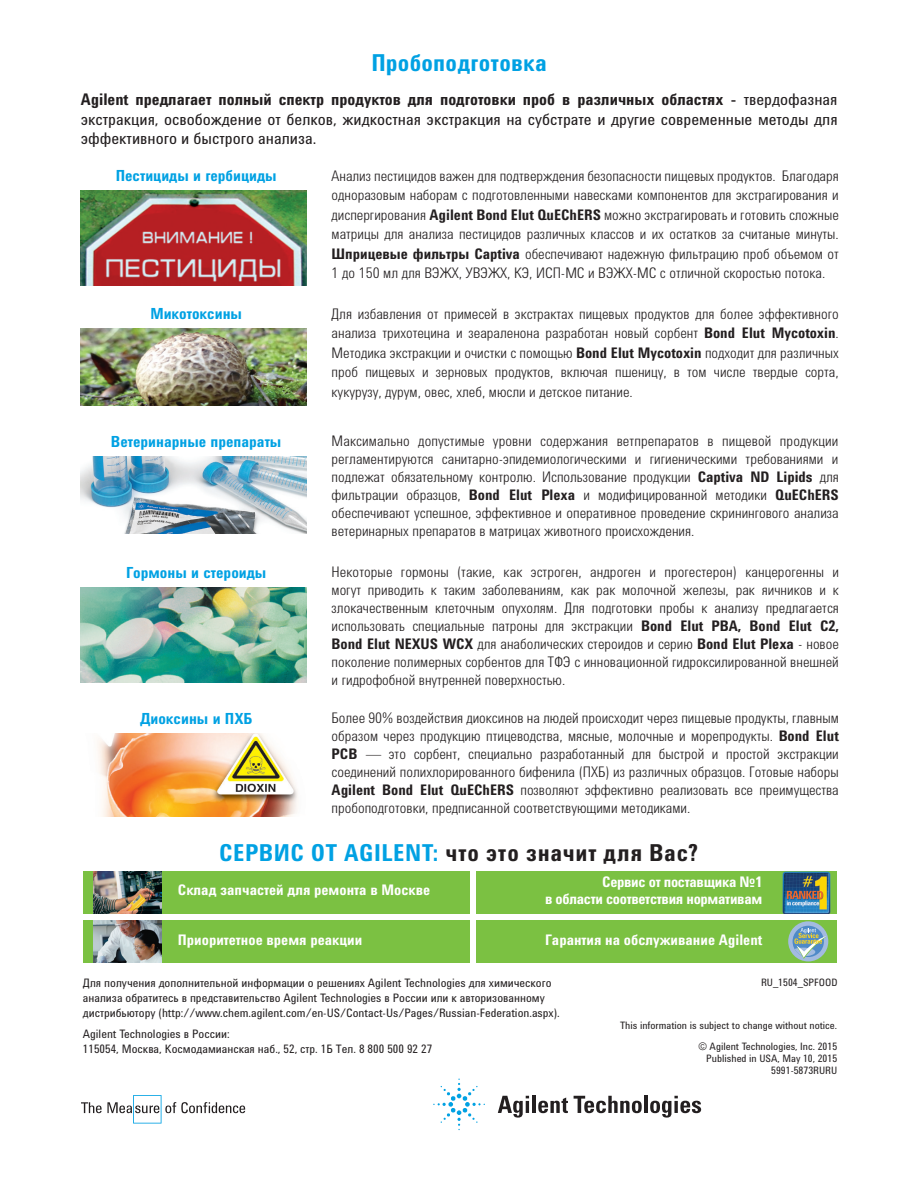
<style>
.page{position:relative;width:918px;height:1188px;background:#fff}
.page>*{position:absolute;margin:0;border:0;box-sizing:border-box;transform-origin:0 0}
.t1{font:700 24px "Agilent Condensed CFF";letter-spacing:.025em;color:#231f20}
.t2{font:700 24px "Agilent Condensed CFF";letter-spacing:.01em;color:#00a1e3}
.t3{font:16.5px/19.5px "Agilent Condensed CFF";color:#231f20;text-align:justify}
.t4{font:700 15.75px "Agilent Condensed CFF";color:#00a1e3}
.t5{font:300 15px/18px "Agilent Condensed CFF";color:#231f20;text-align:justify}
.t6{font:700 15px "Agilent Condensed CFF";color:#fff}
.t7{font:700 15px/16.5px "Agilent Condensed CFF";letter-spacing:-.02em;color:#fff;text-align:right}
.t8{font:12px/15px "Agilent Condensed CFF";color:#231f20}
.t9{font:10.5px/20.5px "Agilent Condensed CFF";color:#231f20;text-align:right}
.s1{font-weight:700}
.s2{color:#00a1e3}
</style>
<div class="page">
<svg style="left:81px;top:1095px;width:164px;height:29px"></svg>
<svg style="left:498px;top:1096px;width:31px;height:22px"></svg>
<hr style="left:532px;top:1096px;width:4px;height:17px;background:#231f20">
<svg style="left:538px;top:1098px;width:30px;height:15px"></svg>
<svg style="left:574px;top:1096px;width:68px;height:17px"></svg>
<hr style="left:644px;top:1096px;width:4px;height:17px;background:#231f20">
<svg style="left:650px;top:1096px;width:51px;height:22px"></svg>
<svg style="left:433px;top:1079px;width:52px;height:51px"></svg>
<div style="left:83px;top:920px;width:387px;height:43px;background:#7bc142"></div>
<div style="left:83px;top:871px;width:387px;height:43px;background:#7bc142"></div>
<div style="left:476px;top:920px;width:361px;height:43px;background:#7bc142"></div>
<div style="left:476px;top:871px;width:361px;height:43px;background:#7bc142"></div>
<img style="left:94px;top:871px;width:68px;height:43px">
<img style="left:94px;top:920px;width:68px;height:43px">
<svg style="left:830px;top:873px;width:1px;height:40px"></svg>
<img style="left:782px;top:871px;width:48px;height:43px">
<svg style="left:788px;top:921px;width:40px;height:40px"></svg>
<div style="left:793px;top:926px;width:31px;height:31px;background:#4f8ac8;border-radius:50%"></div>
<svg style="left:793px;top:928px;width:33px;height:31px"></svg>
<img style="left:81px;top:191px;width:225px;height:95px">
<img style="left:81px;top:329px;width:225px;height:77px">
<img style="left:81px;top:457px;width:225px;height:77px">
<img style="left:81px;top:587px;width:225px;height:95px">
<img style="left:97px;top:733px;width:201px;height:83px">
<h1 class="t2" style="left:371px;top:44px;width:177px">Пробоподготовка</h1>
<p class="t3" style="left:81px;top:89px;width:758px"><span class="s1">Agilent предлагает полный спектр продуктов для подготовки проб в различных областях -</span> твердофазная экстракция, освобождение от белков, жидкостная экстракция на субстрате и другие современные методы для эффективного и быстрого анализа.</p>
<p class="t4" style="left:116px;top:164px;width:162px">Пестициды и гербициды</p>
<p class="t4" style="left:150px;top:302px;width:93px">Микотоксины</p>
<p class="t4" style="left:111px;top:430px;width:172px">Ветеринарные препараты</p>
<p class="t4" style="left:126px;top:561px;width:142px">Гормоны и стероиды</p>
<p class="t4" style="left:140px;top:706px;width:114px">Диоксины и ПХБ</p>
<p class="t5" style="left:332px;top:164px;width:509px;line-height:19.5px">Анализ пестицидов важен для подтверждения безопасности пищевых продуктов. Благодаря одноразовым наборам с подготовленными навесками компонентов для экстрагирования и диспергирования <span class="s1">Agilent Bond Elut QuEChERS</span> можно экстрагировать и готовить сложные матрицы для анализа пестицидов различных классов и их остатков за считаные минуты.<br><span class="s1">Шприцевые фильтры Captiva</span> обеспечивают надежную фильтрацию проб объемом от 1 до 150 мл для ВЭЖХ, УВЭЖХ, КЭ, ИСП-МС и ВЭЖХ-МС с отличной скоростью потока.</p>
<p class="t5" style="left:332px;top:303px;width:509px;line-height:19.5px">Для избавления от примесей в экстрактах пищевых продуктов для более эффективного анализа трихотецина и зеараленона разработан новый сорбент <span class="s1">Bond Elut Mycotoxin</span>.<br>Методика экстракции и очистки с помощью <span class="s1">Bond Elut Mycotoxin</span> подходит для различных проб пищевых и зерновых продуктов, включая пшеницу, в том числе твердые сорта, кукурузу, дурум, овес, хлеб, мюсли и детское питание.</p>
<p class="t5" style="left:332px;top:431px;width:509px">Максимально допустимые уровни содержания ветпрепаратов в пищевой продукции регламентируются санитарно-эпидемиологическими и гигиеническими требованиями и подлежат обязательному контролю. Использование продукции <span class="s1">Captiva ND Lipids</span> для фильтрации образцов, <span class="s1">Bond Elut Plexa</span> и модифицированной методики <span class="s1">QuEChERS </span>обеспечивают успешное, эффективное и оперативное проведение скринингового анализа ветеринарных препаратов в матрицах животного происхождения.</p>
<p class="t5" style="left:332px;top:562px;width:509px">Некоторые гормоны (такие, как эстроген, андроген и прогестерон) канцерогенны и могут приводить к таким заболеваниям, как рак молочной железы, рак яичников и к злокачественным клеточным опухолям. Для подготовки пробы к анализу предлагается использовать специальные патроны для экстракции <span class="s1">Bond Elut PBA, Bond Elut C2, Bond Elut NEXUS WCX</span> для анаболических стероидов и серию <span class="s1">Bond Elut Plexa</span> - новое поколение полимерных сорбентов для ТФЭ с инновационной гидроксилированной внешней и гидрофобной внутренней поверхностью.</p>
<p class="t5" style="left:332px;top:708px;width:509px">Более 90% воздействия диоксинов на людей происходит через пищевые продукты, главным образом через продукцию птицеводства, мясные, молочные и морепродукты. <span class="s1">Bond Elut PCB</span> — это сорбент, специально разработанный для быстрой и простой экстракции соединений полихлорированного бифенила (ПХБ) из различных образцов. Готовые наборы <span class="s1">Agilent Bond Elut QuEChERS</span> позволяют эффективно реализовать все преимущества пробоподготовки, предписанной соответствующими методиками.</p>
<h1 class="t1" style="left:219px;top:835px;width:481px"><span class="s2">СЕРВИС ОТ AGILENT:</span> что это значит для Вас?</h1>
<p class="t6" style="left:178px;top:878px;width:254px">Склад запчастей для ремонта в Москве</p>
<p class="t7" style="left:545px;top:873px;width:219px">Сервис от поставщика №1<br>в области соответствия нормативам</p>
<p class="t6" style="left:178px;top:928px;width:186px">Приоритетное время реакции</p>
<p class="t6" style="left:545px;top:928px;width:219px">Гарантия на обслуживание Agilent</p>
<p class="t9" style="left:761px;top:972px;width:78px">RU_1504_SPFOOD</p>
<p class="t8" style="left:83px;top:975px;width:478px">Для получения дополнительной информации о решениях Agilent Technologies для химического анализа обратитесь в представительство Agilent Technologies в России или к авторизованному дистрибьютору (http://www.chem.agilent.com/en-US/Contact-Us/Pages/Russian-Federation.aspx).</p>
<p class="t8" style="left:83px;top:1026px;width:351px">Agilent Technologies в России:<br>115054, Москва, Космодамианская наб., 52, стр. 1Б Тел. 8 800 500 92 27</p>
<p class="t9" style="left:620px;top:1015px;width:219px">This information is subject to change without notice. © Agilent Technologies, Inc. 2015</p>
<p class="t9" style="left:706px;top:1052px;width:132px;line-height:12px">Published in USA, May 10, 2015<br>5991-5873RURU</p>
</div>
